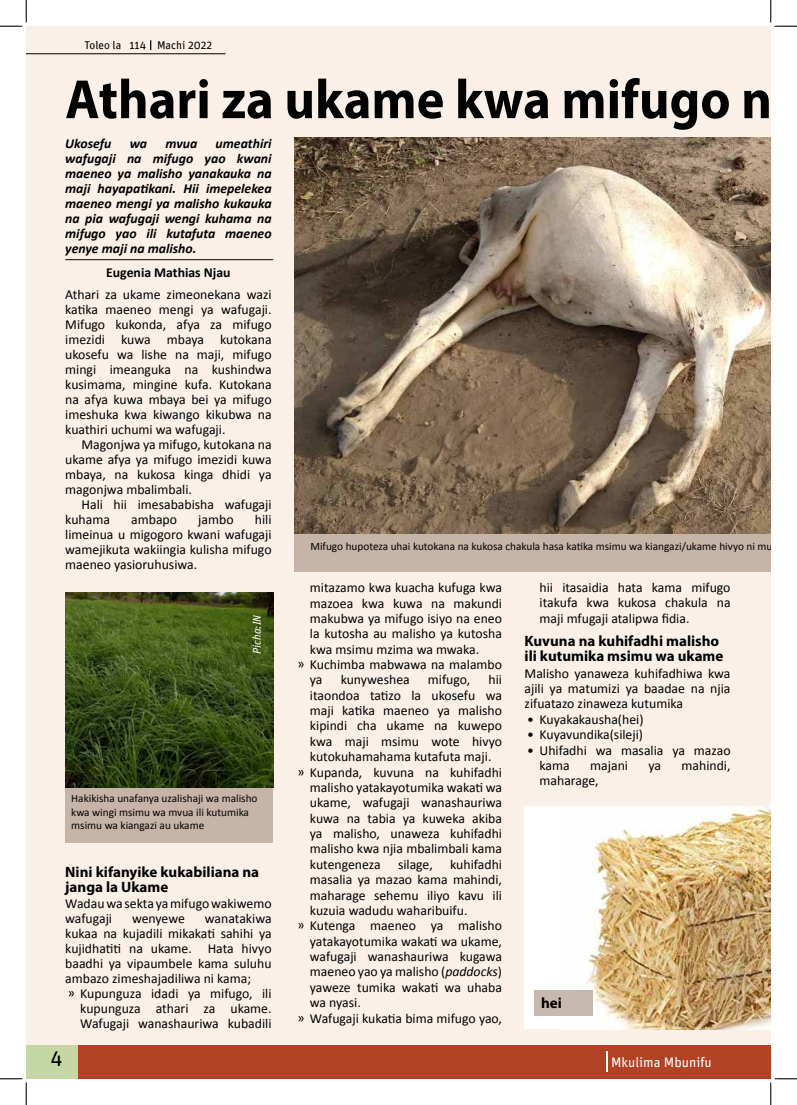
<style>
.page{position:relative;width:797px;height:1105px;background:#fff}
.page>*{position:absolute;margin:0;border:0;box-sizing:border-box;transform-origin:0 0}
.t1{font:700 55.62px "Myriad Pro";color:#000;scale:.94 1}
.t2{font:21.25px "Unit";color:#000}
.t3{font:700 15px/15px "Myriad Pro";color:#000}
.t4{font:13.75px/15px "Calibri";color:#000;text-align:justify}
.t5{font:italic 700 13.75px/15px "Calibri";color:#000;text-align:justify}
.t6{font:700 13.75px "Calibri";color:#000}
.t7{font:13.75px "Unit";color:#fff}
.t8{font:11.25px/13.8px "Calibri";color:#000}
.t9{font:11.25px "Unit";color:#000}
.t10{font:italic 11.25px "FF Unit Pro";letter-spacing:-.005em;color:#fff}
.s1{font-style:italic}
</style>
<div class="page">
<div style="left:78px;top:1045px;width:692px;height:34px;background:#b24225"></div>
<div style="left:26px;top:1045px;width:52px;height:34px;background:#c6d7a6"></div>
<hr style="left:606px;top:1052px;width:2px;height:20px;background:#fff">
<div style="left:26px;top:26px;width:744px;height:1019px;background:#faf0e8"></div>
<hr style="left:65px;top:259px;width:208px;height:1px;background:#000">
<div style="left:294px;top:533px;width:476px;height:39px;background:#c7b4a8"></div>
<div style="left:65px;top:780px;width:208px;height:63px;background:#c7b4a8"></div>
<hr style="left:26px;top:54px;width:199px;height:1px;background:#000">
<img style="left:294px;top:138px;width:476px;height:395px">
<img style="left:65px;top:592px;width:208px;height:195px">
<div style="left:523px;top:806px;width:247px;height:223px;background:#fff"></div>
<img style="left:586px;top:806px;width:184px;height:223px">
<div style="left:534px;top:990px;width:58px;height:26px;background:#c8b9b0"></div>
<svg style="left:0;top:0;width:27px;height:27px"></svg>
<svg style="left:0;top:1078px;width:27px;height:27px"></svg>
<svg style="left:770px;top:0;width:27px;height:27px"></svg>
<svg style="left:770px;top:1078px;width:27px;height:27px"></svg>
<p class="t9" style="left:84px;top:39px;width:129px">Toleo la 114 Machi 2022</p>
<h1 class="t1" style="left:65px;top:63px;width:782px">Athari za ukame kwa mifugo na</h1>
<p class="t5" style="left:65px;top:135px;width:48px">Ukosefu</p>
<p class="t5" style="left:130px;top:135px;width:19px">wa</p>
<p class="t5" style="left:165px;top:135px;width:33px">mvua</p>
<p class="t5" style="left:65px;top:135px;width:208px;text-indent:150px">umeathiri wafugaji na mifugo yao kwani maeneo ya malisho yanakauka na maji hayapatikani. Hii imepelekea maeneo mengi ya malisho kukauka na pia wafugaji wengi kuhama na mifugo yao ili kutafuta maeneo yenye maji na malisho.</p>
<p class="t6" style="left:106px;top:264px;width:126px">Eugenia Mathias Njau</p>
<p class="t4" style="left:65px;top:287px;width:208px">Athari za ukame zimeonekana wazi katika maeneo mengi ya wafugaji.<br>Mifugo kukonda, afya za mifugo imezidi kuwa mbaya kutokana ukosefu wa lishe na maji, mifugo mingi imeanguka na kushindwa kusimama, mingine kufa. Kutokana na afya kuwa mbaya bei ya mifugo imeshuka kwa kiwango kikubwa na kuathiri uchumi wa wafugaji.</p>
<p class="t4" style="left:65px;top:437px;width:208px;text-indent:16px">Magonjwa ya mifugo, kutokana na ukame afya ya mifugo imezidi kuwa mbaya, na kukosa kinga dhidi ya magonjwa mbalimbali.</p>
<p class="t4" style="left:65px;top:497px;width:208px;text-indent:16px">Hali hii imesababisha wafugaji kuhama</p>
<p class="t4" style="left:65px;top:512px;width:208px;text-indent:190px">hili limeinua u migogoro kwani wafugaji wamejikuta wakiingia kulisha mifugo maeneo yasioruhusiwa.</p>
<p class="t4" style="left:131px;top:512px;width:47px">ambapo</p>
<p class="t4" style="left:198px;top:512px;width:37px">jambo</p>
<p class="t8" style="left:310px;top:539px;width:487px">Mifugo hupoteza uhai kutokana na kukosa chakula hasa katika msimu wa kiangazi/ukame hivyo ni muhimu</p>
<p class="t10" style="left:249px;top:654px;width:41px;rotate:-90deg">Picha:IN</p>
<p class="t8" style="left:71px;top:791px;width:188px">Hakikisha unafanya uzalishaji wa malisho kwa wingi msimu wa mvua ili kutumika msimu wa kiangazi au ukame</p>
<p class="t3" style="left:65px;top:864px;width:195px">Nini kifanyike kukabiliana na janga la Ukame</p>
<p class="t4" style="left:65px;top:895px;width:208px">Wadau wa sekta ya mifugo wakiwemo wafugaji</p>
<p class="t4" style="left:132px;top:910px;width:54px">wenyewe</p>
<p class="t4" style="left:205px;top:910px;width:68px">wanatakiwa</p>
<p class="t4" style="left:65px;top:925px;width:208px">kukaa na kujadili mikakati sahihi ya</p>
<p class="t4" style="left:65px;top:940px;width:208px">kujidhatiti na ukame. Hata hivyo</p>
<p class="t4" style="left:65px;top:955px;width:208px">baadhi ya vipaumbele kama suluhu</p>
<p class="t4" style="left:65px;top:970px;width:187px">ambazo zimeshajadiliwa ni kama;</p>
<p class="t4" style="left:68px;top:985px;width:205px">ͫ Kupunguza idadi ya mifugo, ili</p>
<p class="t4" style="left:80px;top:1000px;width:193px">kupunguza athari za ukame.</p>
<p class="t4" style="left:80px;top:1015px;width:193px">Wafugaji wanashauriwa kubadili</p>
<p class="t4" style="left:310px;top:579px;width:194px">mitazamo kwa kuacha kufuga kwa</p>
<p class="t4" style="left:310px;top:595px;width:194px">mazoea kwa kuwa na makundi</p>
<p class="t4" style="left:310px;top:610px;width:194px">makubwa ya mifugo isiyo na eneo</p>
<p class="t4" style="left:310px;top:625px;width:194px">la kutosha au malisho ya kutosha</p>
<p class="t4" style="left:310px;top:641px;width:171px">kwa msimu mzima wa mwaka.</p>
<p class="t4" style="left:297px;top:656px;width:206px">ͫ Kuchimba mabwawa na malambo</p>
<p class="t4" style="left:310px;top:672px;width:14px">ya</p>
<p class="t4" style="left:341px;top:672px;width:71px">kunyweshea</p>
<p class="t4" style="left:428px;top:672px;width:44px">mifugo,</p>
<p class="t4" style="left:488px;top:672px;width:15px">hii</p>
<p class="t4" style="left:310px;top:687px;width:194px">itaondoa tatizo la ukosefu wa</p>
<p class="t4" style="left:310px;top:702px;width:194px">maji katika maeneo ya malisho</p>
<p class="t4" style="left:310px;top:718px;width:194px">kipindi cha ukame na kuwepo</p>
<p class="t4" style="left:310px;top:733px;width:194px">kwa maji msimu wote hivyo</p>
<p class="t4" style="left:310px;top:748px;width:183px">kutokuhamahama kutafuta maji.</p>
<p class="t4" style="left:297px;top:764px;width:206px">ͫ Kupanda, kuvuna na kuhifadhi</p>
<p class="t4" style="left:310px;top:779px;width:194px">malisho yatakayotumika wakati wa</p>
<p class="t4" style="left:310px;top:795px;width:194px">ukame, wafugaji wanashauriwa</p>
<p class="t4" style="left:310px;top:810px;width:194px">kuwa na tabia ya kuweka akiba</p>
<p class="t4" style="left:310px;top:825px;width:194px">ya malisho, unaweza kuhifadhi</p>
<p class="t4" style="left:310px;top:841px;width:194px">malisho kwa njia mbalimbali kama</p>
<p class="t4" style="left:310px;top:856px;width:72px">kutengeneza</p>
<p class="t4" style="left:398px;top:856px;width:36px">silage,</p>
<p class="t4" style="left:450px;top:856px;width:53px">kuhifadhi</p>
<p class="t4" style="left:310px;top:871px;width:194px">masalia ya mazao kama mahindi,</p>
<p class="t4" style="left:310px;top:887px;width:194px">maharage sehemu iliyo kavu ili</p>
<p class="t4" style="left:310px;top:902px;width:159px">kuzuia wadudu waharibuifu.</p>
<p class="t4" style="left:297px;top:918px;width:206px">ͫ Kutenga maeneo ya malisho</p>
<p class="t4" style="left:310px;top:933px;width:194px">yatakayotumika wakati wa ukame,</p>
<p class="t4" style="left:310px;top:948px;width:194px">wafugaji wanashauriwa kugawa</p>
<p class="t4" style="left:310px;top:964px;width:194px">maeneo yao ya malisho (<span class="s1">paddocks</span>)</p>
<p class="t4" style="left:310px;top:979px;width:194px">yaweze tumika wakati wa uhaba</p>
<p class="t4" style="left:310px;top:994px;width:52px">wa nyasi.</p>
<p class="t4" style="left:297px;top:1010px;width:206px">ͫ Wafugaji kukatia bima mifugo yao,</p>
<p class="t4" style="left:539px;top:579px;width:192px;line-height:15.4px">hii itasaidia hata kama mifugo itakufa kwa kukosa chakula na maji mfugaji atalipwa fidia.</p>
<p class="t3" style="left:524px;top:632px;width:200px;line-height:15.4px">Kuvuna na kuhifadhi malisho ili kutumika msimu wa ukame</p>
<p class="t4" style="left:524px;top:665px;width:207px;line-height:15.4px">Malisho yanaweza kuhifadhiwa kwa ajili ya matumizi ya baadae na njia zifuatazo zinaweza kutumika</p>
<p class="t4" style="left:527px;top:711px;width:118px">• Kuyakakausha(hei)</p>
<p class="t4" style="left:527px;top:726px;width:117px">• Kuyavundika(sileji)</p>
<p class="t4" style="left:539px;top:742px;width:192px;line-height:15.4px;text-indent:-12px">• Uhifadhi wa masalia ya mazao kama</p>
<p class="t4" style="left:590px;top:757px;width:39px">majani</p>
<p class="t4" style="left:648px;top:757px;width:14px">ya</p>
<p class="t4" style="left:681px;top:757px;width:50px">mahindi,</p>
<p class="t4" style="left:539px;top:773px;width:61px">maharage,</p>
<p class="t3" style="left:541px;top:994px;width:22px">hei</p>
<h2 class="t2" style="left:51px;top:1045px;width:14px">4</h2>
<p class="t7" style="left:611px;top:1054px;width:102px">Mkulima Mbunifu</p>
</div>
